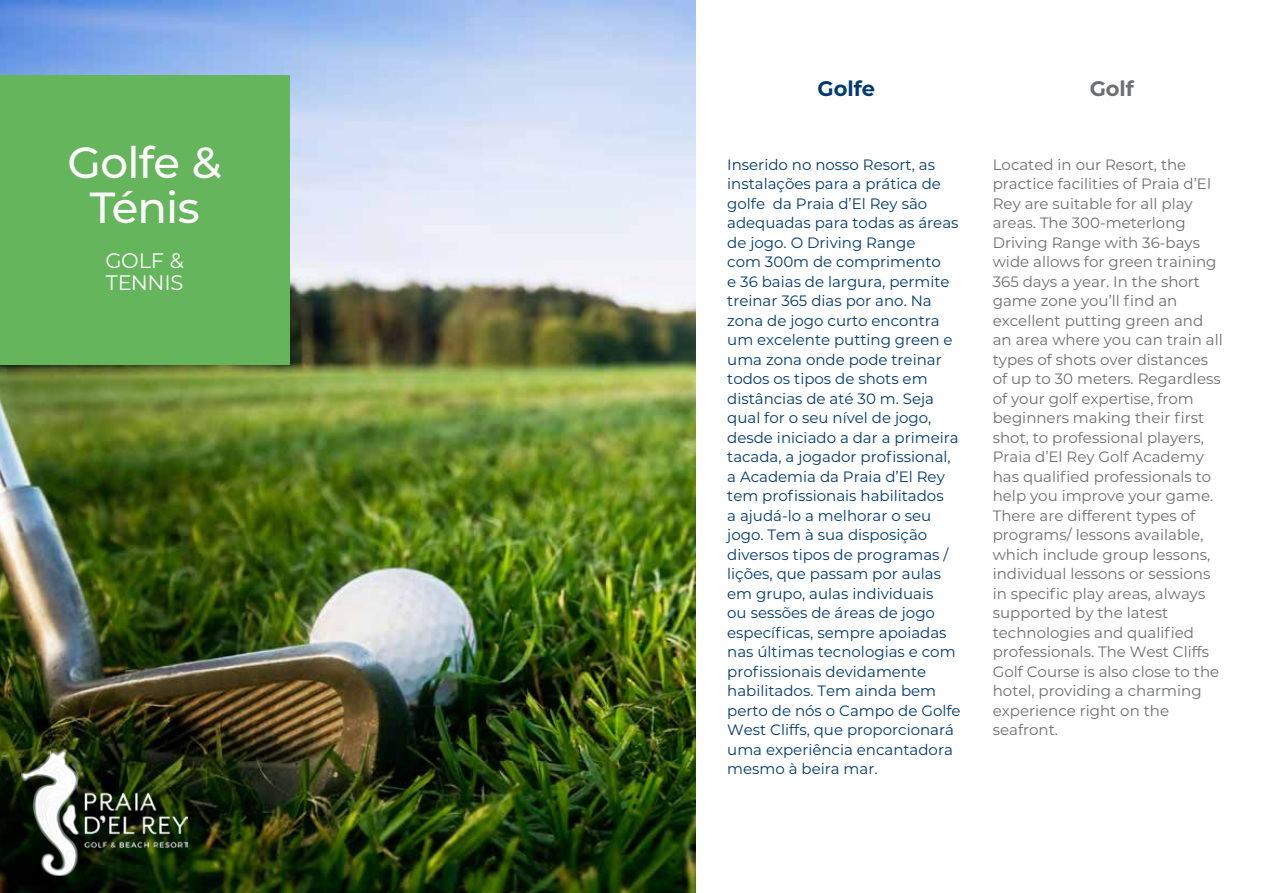
<style>
.page{position:relative;width:1263px;height:893px;background:#fff}
.page>*{position:absolute;margin:0;border:0;box-sizing:border-box;transform-origin:0 0}
.t1{font:500 43.5px/45px "Montserrat";letter-spacing:-.015em;color:#fff;text-align:center}
.t2{font:21px/22.5px "Montserrat";letter-spacing:-.015em;color:#fff}
.t3{font:700 21px "Montserrat";letter-spacing:-.005em;color:#003a70}
.t4{font:700 21px "Montserrat";color:#6d6e71}
.t5{font:15px/19.5px "Montserrat";color:#003a70}
.t6{font:15px/19.5px "Montserrat";color:#6d6e71}
</style>
<div class="page">
<img style="left:0;top:0;width:695px;height:893px">
<img style="left:21px;top:749px;width:166px;height:126px">
<div style="left:0;top:76px;width:289px;height:289px;background:#64b55b"></div>
<h1 class="t1" style="left:67px;top:138px;width:156px">Golfe &amp;<br>Ténis</h1>
<h2 class="t2" style="left:105px;top:248px;width:80px">GOLF &amp;<br>TENNIS</h2>
<h2 class="t3" style="left:818px;top:74px;width:59px">Golfe</h2>
<h2 class="t4" style="left:1090px;top:74px;width:46px">Golf</h2>
<p class="t5" style="left:727px;top:154px;width:235px">Inserido no nosso Resort, as instalações para a prática de golfe da Praia d’El Rey são adequadas para todas as áreas de jogo. O Driving Range<br>com 300m de comprimento<br>e 36 baias de largura, permite treinar 365 dias por ano. Na zona de jogo curto encontra um excelente putting green e uma zona onde pode treinar todos os tipos de shots em distâncias de até 30 m. Seja qual for o seu nível de jogo, desde iniciado a dar a primeira tacada, a jogador profissional, a Academia da Praia d’El Rey tem profissionais habilitados<br>a ajudá-lo a melhorar o seu jogo. Tem à sua disposição diversos tipos de programas / lições, que passam por aulas em grupo, aulas individuais<br>ou sessões de áreas de jogo específicas, sempre apoiadas nas últimas tecnologias e com profissionais devidamente habilitados. Tem ainda bem perto de nós o Campo de Golfe<br>West Cliffs, que proporcionará uma experiência encantadora mesmo à beira mar.</p>
<p class="t6" style="left:993px;top:154px;width:231px">Located in our Resort, the practice facilities of Praia d’El<br>Rey are suitable for all play areas. The 300-meterlong<br>Driving Range with 36-bays wide allows for green training<br>365 days a year. In the short game zone you’ll find an excellent putting green and an area where you can train all types of shots over distances of up to 30 meters. Regardless of your golf expertise, from beginners making their first shot, to professional players,<br>Praia d’El Rey Golf Academy has qualified professionals to help you improve your game.<br>There are different types of programs/ lessons available, which include group lessons, individual lessons or sessions in specific play areas, always supported by the latest technologies and qualified professionals. The West Cliffs<br>Golf Course is also close to the hotel, providing a charming experience right on the seafront.</p>
</div>
